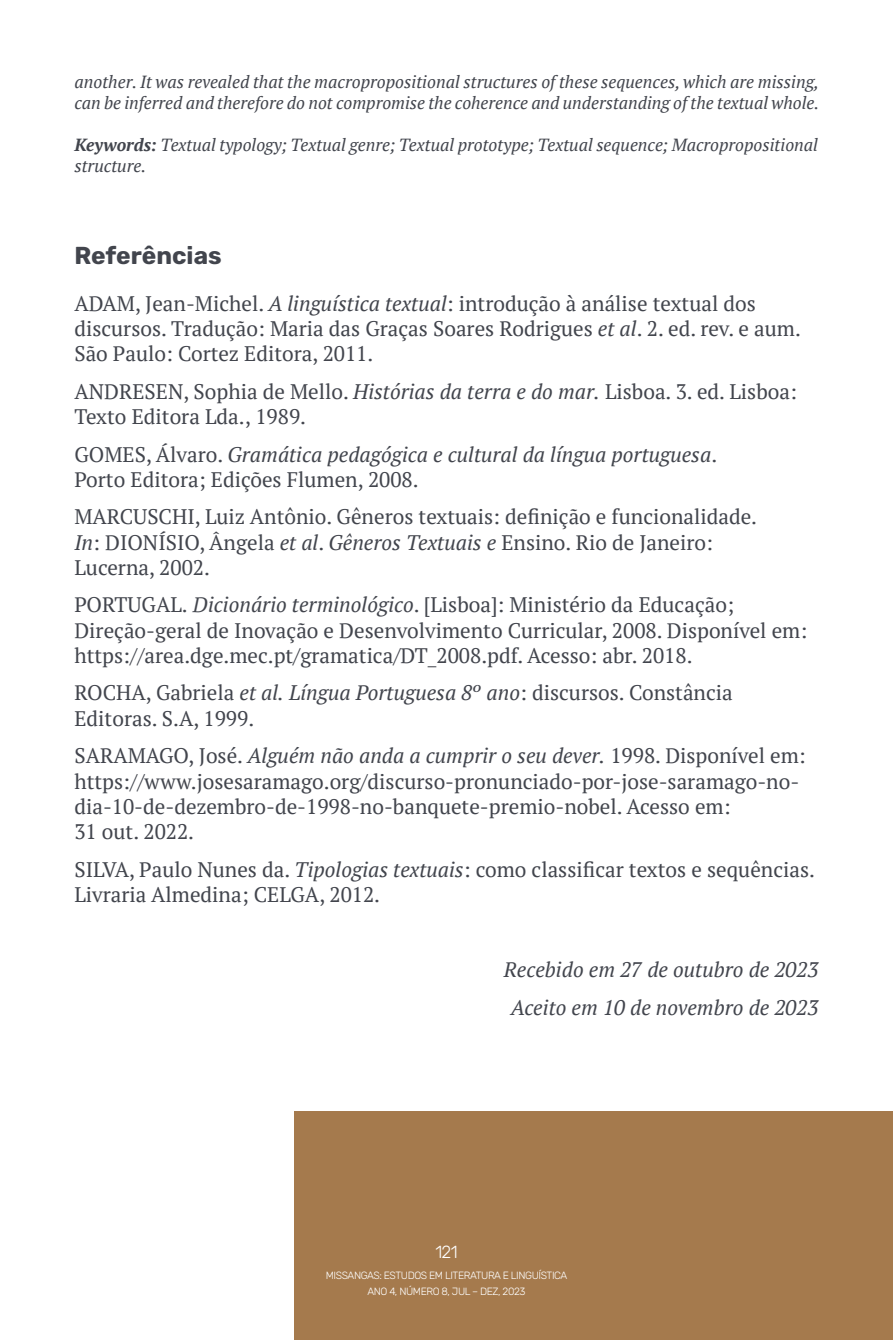
<style>
.page{position:relative;width:893px;height:1340px;background:#fff}
.page>*{position:absolute;margin:0;border:0;box-sizing:border-box;transform-origin:0 0}
.t1{font:700 24.5px "Rubik";color:#42454d}
.t2{font:21px/25.2px "PT Serif";color:#42454d}
.t3{font:italic 21px/37.6px "PT Serif";color:#42454d;text-align:center}
.t4{font:italic 17.5px/21px "PT Serif";color:#42454d}
.t5{font:300 17.5px "Rubik";color:#fff}
.t6{font:300 10.5px/15.8px "Rubik";letter-spacing:-.04em;color:#fff;text-align:center}
.s1{font-weight:700}
.s2{font-style:italic}
</style>
<div class="page">
<div style="left:295px;top:1111px;width:598px;height:228px;background:#a57a4d"></div>
<p class="t4" style="left:74px;top:71px;width:746px">another. It was revealed that the macropropositional structures of these sequences, which are missing, can be inferred and therefore do not compromise the coherence and understanding of the textual whole.</p>
<p class="t4" style="left:74px;top:134px;width:745px"><span class="s1">Keywords:</span> Textual typology; Textual genre; Textual prototype; Textual sequence; Macropropositional structure.</p>
<p class="t1" style="left:74px;top:241px;width:149px">Referências</p>
<p class="t2" style="left:74px;top:290px;width:728px">ADAM, Jean-Michel. <span class="s2">A linguística textual</span>: introdução à análise textual dos discursos. Tradução: Maria das Graças Soares Rodrigues <span class="s2">et al</span>. 2. ed. rev. e aum.<br>São Paulo: Cortez Editora, 2011.</p>
<p class="t2" style="left:74px;top:378px;width:724px">ANDRESEN, Sophia de Mello. <span class="s2">Histórias da terra e do mar.</span> Lisboa. 3. ed. Lisboa:<br>Texto Editora Lda., 1989.</p>
<p class="t2" style="left:74px;top:441px;width:644px">GOMES, Álvaro. <span class="s2">Gramática pedagógica e cultural da língua portuguesa</span>.<br>Porto Editora; Edições Flumen, 2008.</p>
<p class="t2" style="left:74px;top:504px;width:684px">MARCUSCHI, Luiz Antônio. Gêneros textuais: definição e funcionalidade.<br><span class="s2">In</span>: DIONÍSIO, Ângela <span class="s2">et al</span>. <span class="s2">Gêneros Textuais e</span> Ensino. Rio de Janeiro:<br>Lucerna, 2002.</p>
<p class="t2" style="left:74px;top:592px;width:734px">PORTUGAL. <span class="s2">Dicionário terminológico</span>. [Lisboa]: Ministério da Educação;<br>Direção-geral de Inovação e Desenvolvimento Curricular, 2008. Disponível em: https://area.dge.mec.pt/gramatica/DT_2008.pdf. Acesso: abr. 2018.</p>
<p class="t2" style="left:74px;top:680px;width:660px">ROCHA, Gabriela <span class="s2">et al. Língua Portuguesa 8º ano</span>: discursos. Constância<br>Editoras. S.A, 1999.</p>
<p class="t2" style="left:74px;top:743px;width:733px">SARAMAGO, José. <span class="s2">Alguém não anda a cumprir o seu dever.</span> 1998. Disponível em: https://www.josesaramago.org/discurso-pronunciado-por-jose-saramago-no&shy;dia-10-de-dezembro-de-1998-no-banquete-premio-nobel. Acesso em:<br>31 out. 2022.</p>
<p class="t2" style="left:74px;top:856px;width:742px">SILVA, Paulo Nunes da. <span class="s2">Tipologias textuais</span>: como classificar textos e sequências.<br>Livraria Almedina; CELGA, 2012.</p>
<p class="t3" style="left:504px;top:950px;width:316px">Recebido em 27 de outubro de 2023<br>Aceito em 10 de novembro de 2023</p>
<p class="t5" style="left:435px;top:1242px;width:24px">121</p>
<p class="t6" style="left:326px;top:1267px;width:243px">MISSANGAS: ESTUDOS EM LITERATURA E LINGUÍSTICA<br>ANO 4, NÚMERO 8, JUL – DEZ, 2023</p>
</div>
